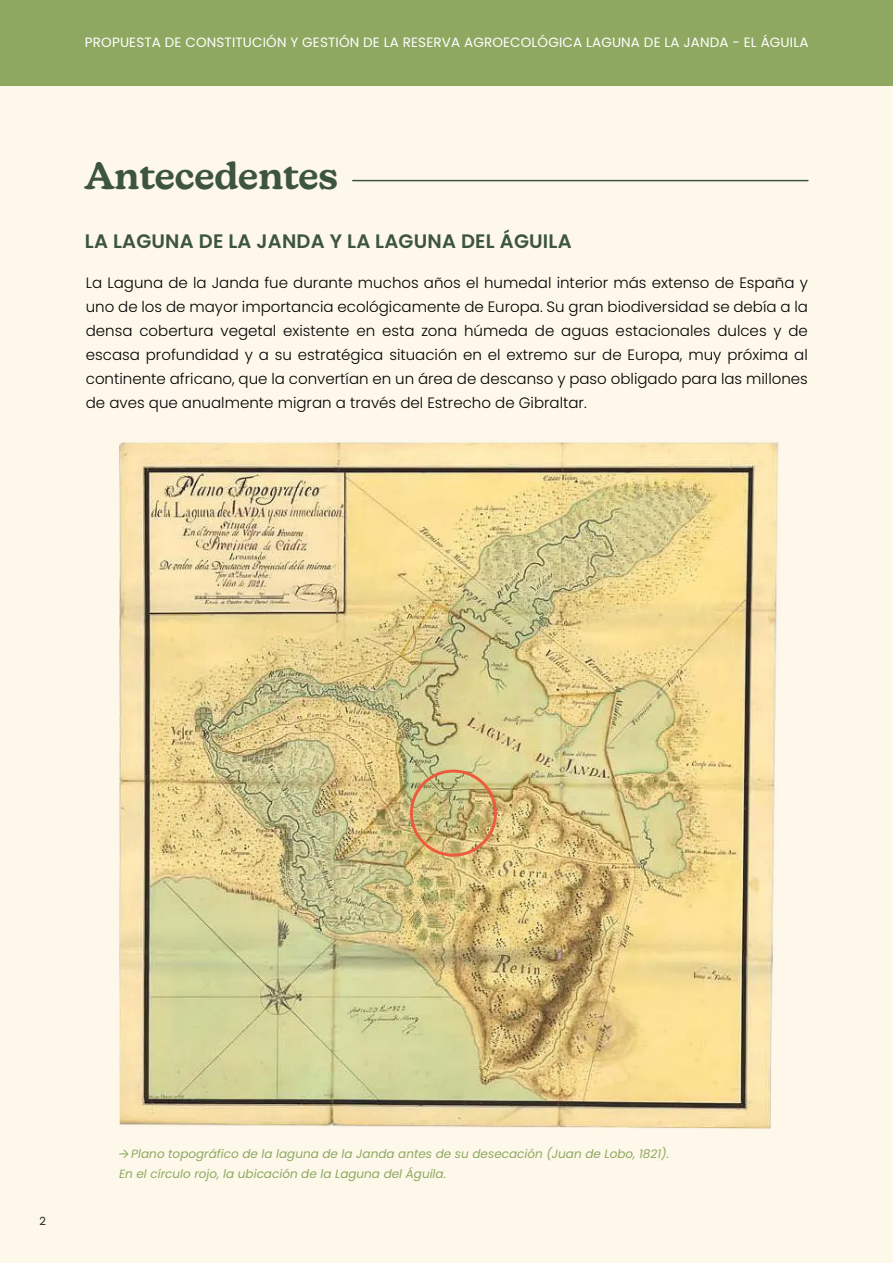
<style>
.page{position:relative;width:893px;height:1263px;background:#fdf8e9}
.page>*{position:absolute;margin:0;border:0;box-sizing:border-box;transform-origin:0 0}
.t1{font:600 37.5px "New Kansas";color:#3d553f}
.t2{font:600 19.5px "Poppins";letter-spacing:.01em;color:#3d553f}
.t3{font:300 15px/24px "Poppins";color:#010101;text-align:justify}
.t4{font:13.5px "Poppins";letter-spacing:.01em;color:#fff}
.t5{font:italic 12px/19.5px "Poppins";color:#8ea861}
.t6{font:11.25px "Poppins";color:#1d1d1b}
.s1{font-family:"Source Sans Pro";font-size:16.5px}
</style>
<div class="page">
<div style="left:0;top:0;width:893px;height:85px;background:#8ea861"></div>
<hr style="left:353px;top:180px;width:455px;height:1px;background:#3d553f">
<img style="left:119px;top:442px;width:660px;height:687px">
<div style="left:410px;top:769px;width:87px;height:87px;border:3px solid #eb5c3e;border-radius:50%"></div>
<p class="t4" style="left:85px;top:35px;width:725px">PROPUESTA DE CONSTITUCIÓN Y GESTIÓN DE LA RESERVA AGROECOLÓGICA LAGUNA DE LA JANDA - EL ÁGUILA</p>
<h1 class="t1" style="left:85px;top:154px;width:255px">Antecedentes</h1>
<h2 class="t2" style="left:85px;top:230px;width:488px">LA LAGUNA DE LA JANDA Y LA LAGUNA DEL ÁGUILA</h2>
<p class="t3" style="left:86px;top:271px;width:724px">La Laguna de la Janda fue durante muchos años el humedal interior más extenso de España y uno de los de mayor importancia ecológicamente de Europa. Su gran biodiversidad se debía a la densa cobertura vegetal existente en esta zona húmeda de aguas estacionales dulces y de escasa profundidad y a su estratégica situación en el extremo sur de Europa, muy próxima al continente africano, que la convertían en un área de descanso y paso obligado para las millones de aves que anualmente migran a través del Estrecho de Gibraltar.</p>
<p class="t6" style="left:40px;top:1214px;width:8px">2</p>
<p class="t5" style="left:119px;top:1144px;width:552px"><span class="s1">→</span> Plano topográfico de la laguna de la Janda antes de su desecación (Juan de Lobo, 1821).<br>En el círculo rojo, la ubicación de la Laguna del Águila.</p>
</div>
